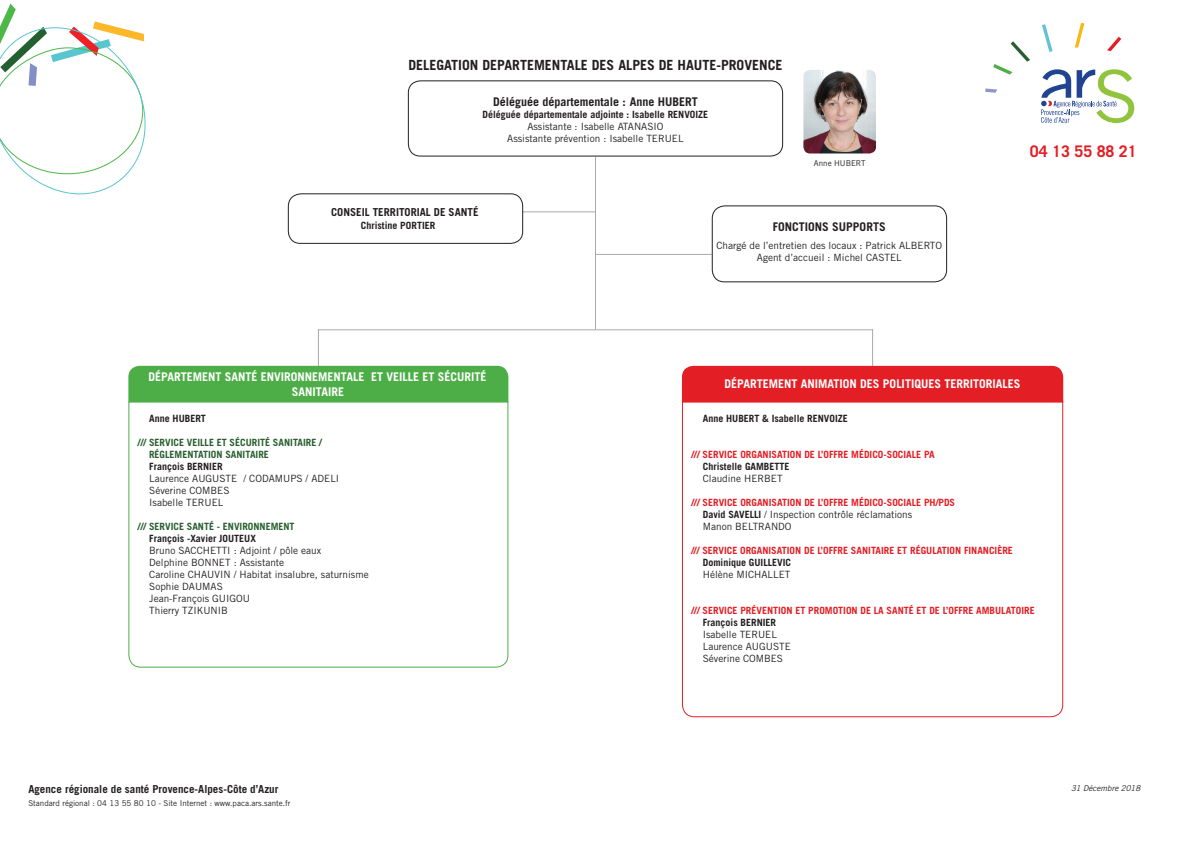
<style>
.page{position:relative;width:1191px;height:842px;background:#fff}
.page>*{position:absolute;margin:0;border:0;box-sizing:border-box;transform-origin:0 0}
.t1{font:700 16px "Trade Gothic LT Std";color:#e41e25}
.t2{font:700 14px "Trade Gothic LT Std";color:#231f20}
.t3{font:700 12px "Trade Gothic LT Std";color:#fff}
.t4{font:700 12px "Trade Gothic LT Std";color:#231f20}
.t5{font:700 11px "Trade Gothic LT Std";color:#231f20}
.t6{font:10px/12px "Trade Gothic LT Std";color:#231f20}
.t7{font:700 10px "Trade Gothic LT Std";color:#e41e25}
.t8{font:700 10px "Trade Gothic LT Std";color:#231f20}
.t9{font:700 10px "Trade Gothic LT Std";color:#285e2e}
.t10{font:8px "Trade Gothic LT Std";color:#231f20}
.t11{font:italic 8px "Trade Gothic LT Std";color:#231f20}
.s1{font-weight:700}
</style>
<div class="page">
<svg style="left:0;top:4px;width:146px;height:191px"></svg>
<svg style="left:1042px;top:24px;width:10px;height:28px"></svg>
<svg style="left:985px;top:88px;width:12px;height:5px"></svg>
<svg style="left:1107px;top:37px;width:14px;height:14px"></svg>
<svg style="left:993px;top:41px;width:37px;height:34px"></svg>
<svg style="left:1074px;top:23px;width:10px;height:25px"></svg>
<svg style="left:1041px;top:69px;width:93px;height:54px"></svg>
<hr style="left:595px;top:157px;width:1px;height:172px;background:#a8a9ad">
<hr style="left:318px;top:329px;width:555px;height:1px;background:#a8a9ad">
<hr style="left:318px;top:329px;width:1px;height:37px;background:#a8a9ad">
<hr style="left:872px;top:329px;width:1px;height:37px;background:#a8a9ad">
<hr style="left:596px;top:254px;width:115px;height:1px;background:#a8a9ad">
<div style="left:711px;top:205px;width:236px;height:77px;border:1px solid #231f20;border-radius:12px"></div>
<div style="left:408px;top:80px;width:375px;height:77px;border:1px solid #231f20;border-radius:12px"></div>
<div style="left:128px;top:366px;width:380px;height:35px;background:#4dae47"></div>
<svg style="left:128px;top:401px;width:381px;height:267px"></svg>
<div style="left:682px;top:366px;width:381px;height:35px;background:#e41e25"></div>
<svg style="left:681px;top:401px;width:382px;height:317px"></svg>
<img style="left:803px;top:70px;width:73px;height:83px">
<hr style="left:522px;top:211px;width:73px;height:1px;background:#a8a9ad">
<div style="left:288px;top:193px;width:235px;height:51px;border:1px solid #231f20;border-radius:12px"></div>
<h2 class="t2" style="left:408px;top:56px;width:375px">DELEGATION DEPARTEMENTALE DES ALPES DE HAUTE-PROVENCE</h2>
<p class="t4" style="left:493px;top:94px;width:206px">DÉLÉGUÉE DÉPARTEMENTALE : ANNE HUBERT</p>
<p class="t8" style="left:482px;top:108px;width:227px">DÉLÉGUÉE DÉPARTEMENTALE ADJOINTE : ISABELLE RENVOIZE</p>
<p class="t6" style="left:507px;top:120px;width:178px;text-align:center">Assistante : Isabelle ATANASIO<br>Assistante prévention : Isabelle TERUEL</p>
<p class="t10" style="left:814px;top:158px;width:53px">Anne HUBERT</p>
<p class="t5" style="left:331px;top:205px;width:13px">CONSEIL</p>
<p class="t5" style="left:373px;top:205px;width:7px">TERRITORIAL</p>
<p class="t5" style="left:434px;top:205px;width:22px">DE SANT</p>
<p class="t5" style="left:473px;top:205px;width:7px">É</p>
<p class="t8" style="left:361px;top:220px;width:76px">CHRISTINE PORTIER</p>
<p class="t4" style="left:773px;top:219px;width:114px">FONCTIONS SUPPORTS</p>
<p class="t6" style="left:716px;top:239px;width:227px;text-align:center">Chargé de l’entretien des locaux : Patrick ALBERTO<br>Agent d’accueil : Michel CASTEL</p>
<h1 class="t1" style="left:1030px;top:141px;width:108px">04 13 55 88 21</h1>
<p class="t3" style="left:148px;top:370px;width:21px">DÉPARTEMENT</p>
<p class="t3" style="left:225px;top:370px;width:8px">SANT</p>
<p class="t3" style="left:251px;top:370px;width:17px">É ENVIRONNEMENTALE</p>
<p class="t3" style="left:371px;top:370px;width:22px">ET VEILLE</p>
<p class="t3" style="left:422px;top:370px;width:35px">ET SÉCURIT</p>
<p class="t3" style="left:480px;top:370px;width:7px">É</p>
<p class="t3" style="left:292px;top:384px;width:7px">SANITAIRE</p>
<p class="t8" style="left:149px;top:412px;width:58px">ANNE HUBERT</p>
<p class="t9" style="left:138px;top:436px;width:23px">/// SERVICE</p>
<p class="t9" style="left:187px;top:436px;width:6px">VEILLE</p>
<p class="t9" style="left:217px;top:436px;width:30px">ET SÉCURIT</p>
<p class="t9" style="left:265px;top:436px;width:14px">É SANITAIRE</p>
<p class="t9" style="left:319px;top:436px;width:4px">/</p>
<p class="t9" style="left:149px;top:448px;width:17px">RÉGLEMENTATION</p>
<p class="t9" style="left:225px;top:448px;width:6px">SANITAIRE</p>
<p class="t8" style="left:149px;top:460px;width:50px">FRANÇOIS BERNIER</p>
<p class="t6" style="left:149px;top:472px;width:191px">Laurence AUGUSTE / CODAMUPS / ADELI<br>Séverine COMBES<br>Isabelle TERUEL</p>
<p class="t9" style="left:138px;top:520px;width:23px">/// SERVICE</p>
<p class="t9" style="left:187px;top:520px;width:48px">SANTÉ - ENVIRONNEMENT</p>
<p class="t8" style="left:149px;top:532px;width:108px">FRANÇOIS -XAVIER JOUTEUX</p>
<p class="t6" style="left:149px;top:544px;width:221px">Bruno SACCHETTI : Adjoint / pôle eaux<br>Delphine BONNET : Assistante<br>Caroline CHAUVIN / Habitat insalubre, saturnisme<br>Sophie DAUMAS<br>Jean-François GUIGOU<br>Thierry TZIKUNIB</p>
<p class="t5" style="left:28px;top:783px;width:251px">AGENCE RÉGIONALE DE SANTÉ PROVENCE-ALPES-CÔTE D’AZUR</p>
<p class="t10" style="left:28px;top:798px;width:264px">Standard régional : 04 13 55 80 10 - Site Internet : www.paca.ars.sante.fr</p>
<p class="t3" style="left:724px;top:377px;width:21px">DÉPARTEMENT</p>
<p class="t3" style="left:801px;top:377px;width:8px">ANIMATION</p>
<p class="t3" style="left:860px;top:377px;width:7px">DES</p>
<p class="t3" style="left:883px;top:377px;width:6px">POLITI</p>
<p class="t3" style="left:914px;top:377px;width:14px">QUES</p>
<p class="t3" style="left:944px;top:377px;width:7px">TERRITORIALES</p>
<p class="t8" style="left:703px;top:412px;width:147px">ANNE HUBERT &amp; ISABELLE RENVOIZE</p>
<p class="t7" style="left:691px;top:448px;width:23px">/// SERVICE</p>
<p class="t7" style="left:740px;top:448px;width:6px">ORGANISATION</p>
<p class="t7" style="left:804px;top:448px;width:66px">DE L’OFFRE MÉDICO</p>
<p class="t7" style="left:883px;top:448px;width:10px">-SOCIALE</p>
<p class="t7" style="left:924px;top:448px;width:12px">PA</p>
<p class="t8" style="left:703px;top:460px;width:88px">CHRISTELLE GAMBETTE</p>
<p class="t6" style="left:703px;top:472px;width:81px">Claudine HERBET</p>
<p class="t7" style="left:691px;top:496px;width:23px">/// SERVICE</p>
<p class="t7" style="left:740px;top:496px;width:6px">ORGANISATION</p>
<p class="t7" style="left:804px;top:496px;width:66px">DE L’OFFRE MÉDICO</p>
<p class="t7" style="left:883px;top:496px;width:10px">-SOCIALE</p>
<p class="t7" style="left:924px;top:496px;width:33px">PH/PDS</p>
<p class="t6" style="left:703px;top:508px;width:211px"><span class="s1">DAVID SAVELLI</span> / Inspection contrôle réclamations<br>Manon BELTRANDO</p>
<p class="t7" style="left:691px;top:544px;width:23px">/// SERVICE</p>
<p class="t7" style="left:740px;top:544px;width:6px">ORGANISATION</p>
<p class="t7" style="left:804px;top:544px;width:53px">DE L’OFFRE SANITAIRE</p>
<p class="t7" style="left:897px;top:544px;width:30px">ET RÉGULATION</p>
<p class="t7" style="left:964px;top:544px;width:11px">FINANCI</p>
<p class="t7" style="left:997px;top:544px;width:11px">ÈRE</p>
<p class="t8" style="left:703px;top:556px;width:90px">DOMINIQUE GUILLEVIC</p>
<p class="t6" style="left:703px;top:568px;width:89px">Hélène MICHALLET</p>
<p class="t7" style="left:691px;top:604px;width:72px">/// SERVICE PRÉVENTION</p>
<p class="t7" style="left:795px;top:604px;width:20px">ET PROMOTION</p>
<p class="t7" style="left:860px;top:604px;width:33px">DELASANT</p>
<p class="t7" style="left:909px;top:604px;width:74px">É ET DE L’OFFRE AMBULATOIRE</p>
<p class="t8" style="left:703px;top:616px;width:50px">FRANÇOIS BERNIER</p>
<p class="t6" style="left:703px;top:628px;width:90px">Isabelle TERUEL<br>Laurence AUGUSTE<br>Séverine COMBES</p>
<p class="t11" style="left:1071px;top:783px;width:71px">31 Décembre 2018</p>
</div>
